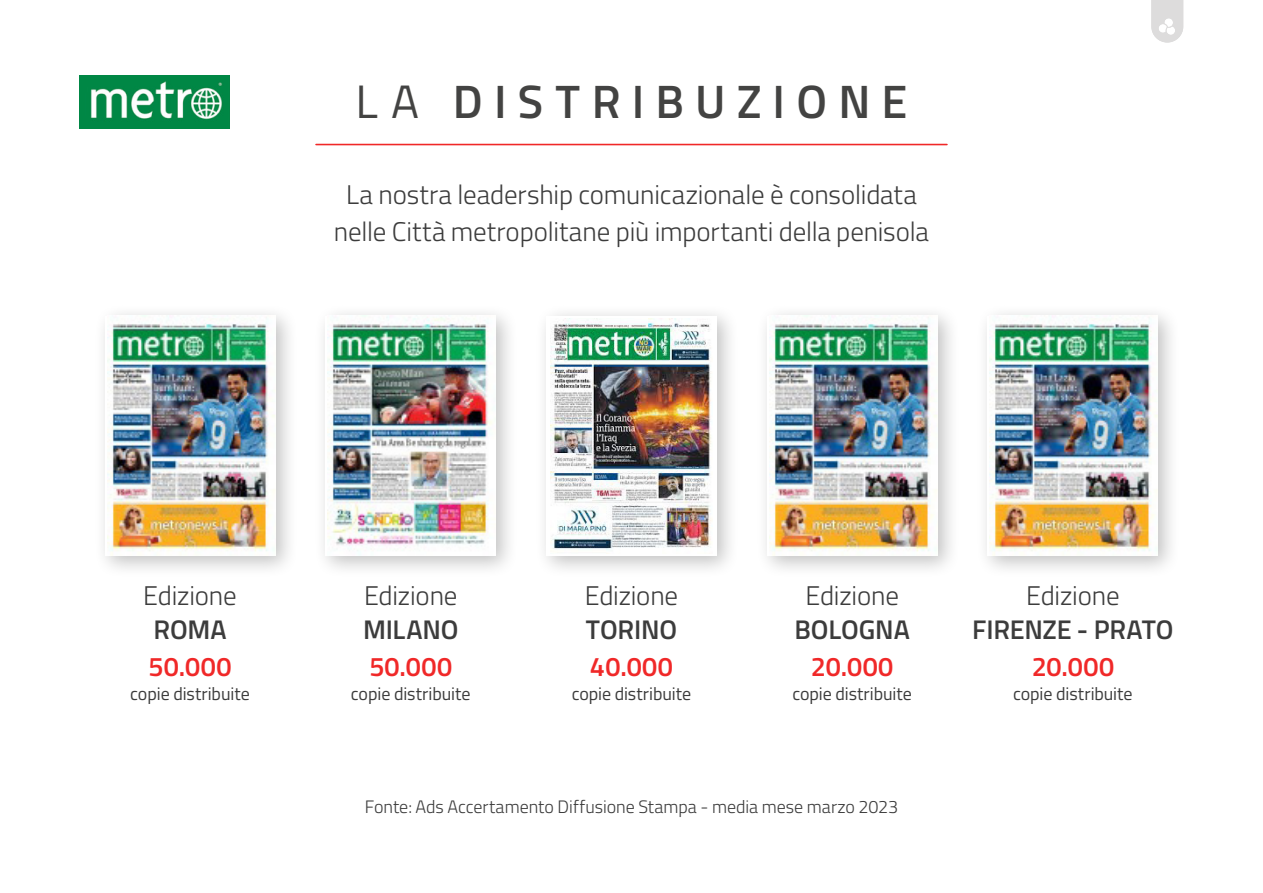
<style>
.page{position:relative;width:1263px;height:893px;background:#fff}
.page>*{position:absolute;margin:0;border:0;box-sizing:border-box;transform-origin:0 0}
.t1{font:600 46.8px "Titillium Web";letter-spacing:.24em;color:#434342}
.t2{font:300 27px/37.2px "Titillium Web";letter-spacing:-.005em;color:#3c3c3c;text-align:center}
.t3{font:600 27px "Titillium Web";letter-spacing:-.005em;color:#3c3c3c}
.t4{font:600 27px "Titillium Web";letter-spacing:.02em;color:#f02828}
.t5{font:18px "Titillium Web";letter-spacing:-.005em;color:#3c3c3c}
.t6{font:300 18px "Titillium Web";letter-spacing:-.005em;color:#3c3c3c}
.s1{font-weight:400}
</style>
<div class="page">
<hr style="left:316px;top:144px;width:631px;height:1px;background:#f02828">
<img style="left:80px;top:75px;width:150px;height:54px">
<svg style="left:1151px;top:0;width:32px;height:43px"></svg>
<div style="left:93px;top:304px;width:205px;height:275px;background:#000;opacity:.25"></div>
<img style="left:107px;top:316px;width:168px;height:240px">
<div style="left:314px;top:304px;width:205px;height:275px;background:#000;opacity:.25"></div>
<img style="left:328px;top:316px;width:168px;height:240px">
<div style="left:534px;top:304px;width:205px;height:275px;background:#000;opacity:.25"></div>
<div style="left:546px;top:316px;width:170px;height:240px;background:#fff"></div>
<img style="left:551px;top:318px;width:161px;height:232px">
<div style="left:755px;top:304px;width:205px;height:275px;background:#000;opacity:.25"></div>
<img style="left:769px;top:316px;width:168px;height:240px">
<div style="left:976px;top:304px;width:205px;height:275px;background:#000;opacity:.25"></div>
<img style="left:990px;top:316px;width:168px;height:240px">
<h1 class="t1" style="left:355px;top:66px;width:553px"><span class="s1">LA</span> DISTRIBUZIONE</h1>
<p class="t2" style="left:334px;top:175px;width:596px">La nostra leadership comunicazionale è consolidata nelle Città metropolitane più importanti della penisola</p>
<p class="t2" style="left:143px;top:575px;width:95px">Edizione</p>
<p class="t3" style="left:153px;top:609px;width:75px">ROMA</p>
<p class="t4" style="left:149px;top:646px;width:84px">50.000</p>
<p class="t5" style="left:130px;top:681px;width:121px">copie distribuite</p>
<p class="t2" style="left:364px;top:575px;width:95px">Edizione</p>
<p class="t3" style="left:363px;top:609px;width:97px">MILANO</p>
<p class="t4" style="left:369px;top:646px;width:84px">50.000</p>
<p class="t5" style="left:351px;top:681px;width:121px">copie distribuite</p>
<p class="t2" style="left:585px;top:575px;width:95px">Edizione</p>
<p class="t3" style="left:586px;top:609px;width:93px">TORINO</p>
<p class="t4" style="left:590px;top:646px;width:85px">40.000</p>
<p class="t5" style="left:572px;top:681px;width:121px">copie distribuite</p>
<p class="t2" style="left:805px;top:575px;width:95px">Edizione</p>
<p class="t3" style="left:794px;top:609px;width:117px">BOLOGNA</p>
<p class="t4" style="left:811px;top:646px;width:84px">20.000</p>
<p class="t5" style="left:792px;top:681px;width:121px">copie distribuite</p>
<p class="t6" style="left:365px;top:794px;width:535px">Fonte: Ads Accertamento Diffusione Stampa - media mese marzo 2023</p>
<p class="t2" style="left:1026px;top:575px;width:95px">Edizione</p>
<p class="t3" style="left:972px;top:609px;width:203px">FIRENZE - PRATO</p>
<p class="t4" style="left:1032px;top:646px;width:84px">20.000</p>
<p class="t5" style="left:1013px;top:681px;width:121px">copie distribuite</p>
</div>
